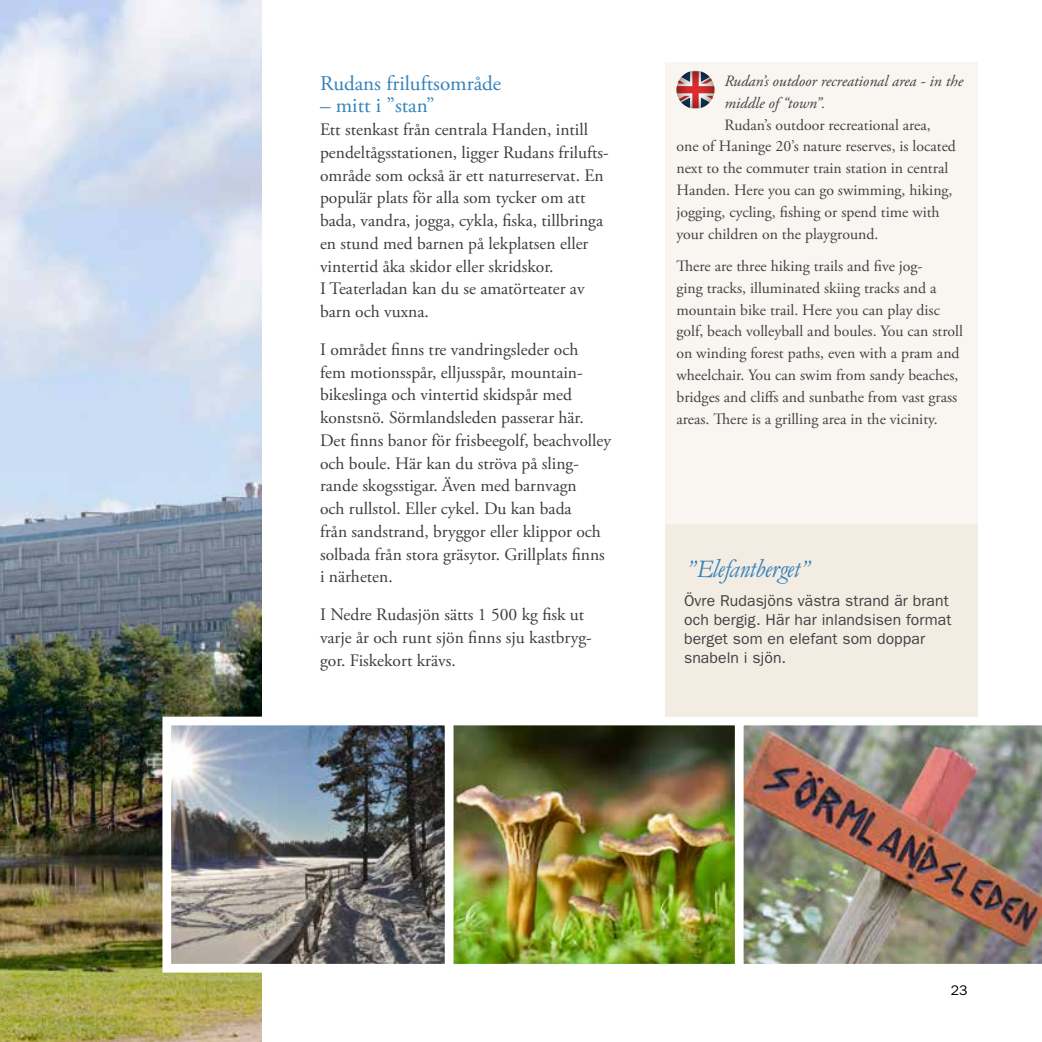
<style>
.page{position:relative;width:1042px;height:1042px;background:#fff}
.page>*{position:absolute;margin:0;border:0;box-sizing:border-box;transform-origin:0 0}
.t1{font:24.5px "Garamond Elegant FS";color:#3482ba}
.t2{font:21px "Adobe Garamond Pro";color:#3482ba}
.t3{font:17.5px/22.8px "Adobe Garamond Pro";color:#3e3b3f}
.t4{font:15.75px/21.9px "Adobe Garamond Pro";color:#434045}
.t5{font:15.75px/18.9px "ITC Franklin Gothic Std";letter-spacing:.005em;color:#434045}
.t6{font:italic 15.75px/21.9px "Adobe Garamond Pro";color:#434045}
.t7{font:14px "ITC Franklin Gothic Std";color:#000}
</style>
<div class="page">
<div style="left:665px;top:63px;width:313px;height:901px;background:#f9f6f1"></div>
<img style="left:0;top:0;width:261px;height:1042px">
<img style="left:453px;top:726px;width:282px;height:236px">
<div style="left:435px;top:716px;width:319px;height:256px;border:9px solid #fff"></div>
<svg style="left:676px;top:71px;width:38px;height:37px"></svg>
<img style="left:172px;top:726px;width:271px;height:236px">
<div style="left:162px;top:716px;width:291px;height:256px;border:9px solid #fff"></div>
<img style="left:735px;top:716px;width:307px;height:256px">
<div style="left:665px;top:524px;width:313px;height:192px;background:#f3ece3"></div>
<p class="t2" style="left:320px;top:70px;width:183px">Rudans friluftsområde</p>
<p class="t2" style="left:320px;top:93px;width:116px">– mitt i ”stan”</p>
<p class="t3" style="left:320px;top:119px;width:290px">Ett stenkast från centrala Handen, intill pendeltågsstationen, ligger Rudans frilufts&shy;område som också är ett naturreservat. En populär plats för alla som tycker om att bada, vandra, jogga, cykla, fiska, tillbringa en stund med barnen på lekplatsen eller vintertid åka skidor eller skridskor.<br>I Teaterladan kan du se amatörteater av barn och vuxna.</p>
<p class="t3" style="left:320px;top:338px;width:293px">I området finns tre vandringsleder och<br>fem motionsspår, elljusspår, mountain&shy;bikeslinga och vintertid skidspår med konstsnö. Sörmlandsleden passerar här.<br>Det finns banor för frisbeegolf, beachvolley och boule. Här kan du ströva på sling&shy;rande skogsstigar. Även med barnvagn<br>och rullstol. Eller cykel. Du kan bada<br>från sandstrand, bryggor eller klippor och solbada från stora gräsytor. Grillplats finns i närheten.</p>
<p class="t3" style="left:320px;top:604px;width:273px">I Nedre Rudasjön sätts 1 500 kg fisk ut varje år och runt sjön finns sju kastbryg&shy;gor. Fiskekort krävs.</p>
<p class="t6" style="left:724px;top:70px;width:240px">Rudan’s outdoor recreational area - in the middle of “town”.</p>
<p class="t4" style="left:676px;top:114px;width:281px;text-indent:48px">Rudan’s outdoor recreational area, one of Haninge 20’s nature reserves, is located next to the commuter train station in central Handen. Here you can go swimming, hiking, jogging, cycling, fishing or spend time with your children on the playground.</p>
<p class="t4" style="left:676px;top:255px;width:288px">There are three hiking trails and five jog-<br>ging tracks, illuminated skiing tracks and a mountain bike trail. Here you can play disc golf, beach volleyball and boules. You can stroll on winding forest paths, even with a pram and wheelchair. You can swim from sandy beaches, bridges and cliffs and sunbathe from vast grass areas. There is a grilling area in the vicinity.</p>
<h1 class="t1" style="left:684px;top:556px;width:127px">”Elefantberget”</h1>
<p class="t5" style="left:684px;top:591px;width:269px">Övre Rudasjöns västra strand är brant och bergig. Här har inlandsisen format berget som en elefant som doppar snabeln i sjön.</p>
<p class="t7" style="left:951px;top:981px;width:18px">23</p>
</div>
